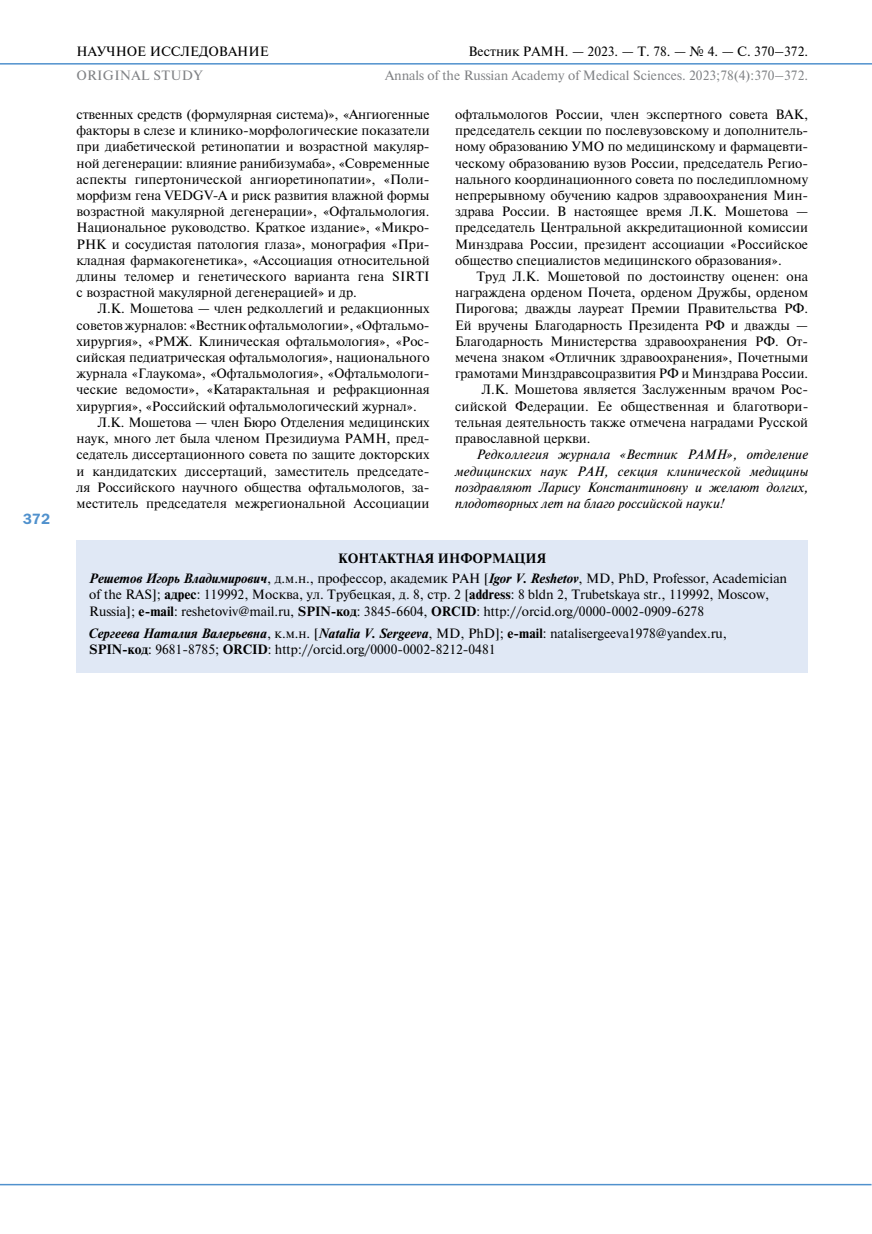
<style>
.page{position:relative;width:872px;height:1234px;background:#fff}
.page>*{position:absolute;margin:0;border:0;box-sizing:border-box;transform-origin:0 0}
.t1{font:15px "Franklin Gothic Demi C";color:#5091cd}
.t2{font:13.5px/16.2px "Newton";color:#000}
.t3{font:italic 13.5px/16.2px "Newton";color:#000;text-align:justify}
.t4{font:13.5px "Newton";color:#808285}
.t5{font:700 13.5px "Newton";letter-spacing:.01em;color:#000}
.t6{font:13.5px "Newton";letter-spacing:.02em;color:#808285}
.s1{font-weight:700}
.s2{font-weight:700;font-style:italic}
</style>
<div class="page">
<hr style="left:0;top:1183px;width:871px;height:1px;background:#5091cd">
<hr style="left:0;top:63px;width:872px;height:2px;background:#5091cd">
<div style="left:77px;top:540px;width:731px;height:132px;background:#e0e8f5"></div>
<p class="t1" style="left:23px;top:510px;width:29px">372</p>
<p class="t2" style="left:77px;top:43px;width:194px">НАУЧНОЕ ИССЛЕДОВАНИЕ</p>
<p class="t6" style="left:77px;top:66px;width:127px">ORIGINAL STUDY</p>
<p class="t2" style="left:468px;top:43px;width:341px">Вестник РАМН. — 2023. — Т. 78. — № 4. — С. 370–372.</p>
<p class="t4" style="left:385px;top:66px;width:424px">Annals of the Russian Academy of Medical Sciences. 2023;78(4):370–372.</p>
<p class="t2" style="left:77px;top:106px;width:354px">ственных средств (формулярная система)», «Ангиогенные факторы в слезе и клинико-морфологические показатели при диабетической ретинопатии и возрастной макуляр&shy;ной дегенерации: влияние ранибизумаба», «Современные аспекты гипертонической ангиоретинопатии», «Поли&shy;морфизм гена VEDGV-A и риск развития влажной формы возрастной макулярной дегенерации», «Офтальмология.<br>Национальное руководство. Краткое издание», «Микро-РНК и сосудистая патология глаза», монография «При&shy;кладная фармакогенетика», «Ассоциация относительной длины теломер и генетического варианта гена SIRTI с возрастной макулярной дегенерацией» и др.</p>
<p class="t2" style="left:98px;top:300px;width:333px">Л.К. Мошетова — член редколлегий и редакционных</p>
<p class="t2" style="left:77px;top:316px;width:354px">советов журналов: «Вестник офтальмологии», «Офтальмо-</p>
<p class="t2" style="left:77px;top:332px;width:354px">хирургия», «РМЖ. Клиническая офтальмология», «Рос-</p>
<p class="t2" style="left:77px;top:349px;width:354px">сийская педиатрическая офтальмология», национального</p>
<p class="t2" style="left:77px;top:365px;width:354px">журнала «Глаукома», «Офтальмология», «Офтальмологи-</p>
<p class="t2" style="left:77px;top:381px;width:354px">ческие ведомости», «Катарактальная и рефракционная</p>
<p class="t2" style="left:77px;top:397px;width:342px">хирургия», «Российский офтальмологический журнал».</p>
<p class="t2" style="left:98px;top:413px;width:333px">Л.К. Мошетова — член Бюро Отделения медицинских</p>
<p class="t2" style="left:77px;top:430px;width:354px">наук, много лет была членом Президиума РАМН, пред-</p>
<p class="t2" style="left:77px;top:446px;width:354px">седатель диссертационного совета по защите докторских</p>
<p class="t2" style="left:77px;top:462px;width:354px">и кандидатских диссертаций, заместитель председате-</p>
<p class="t2" style="left:77px;top:478px;width:354px">ля Российского научного общества офтальмологов, за-</p>
<p class="t2" style="left:77px;top:494px;width:354px">меститель председателя межрегиональной Ассоциации</p>
<p class="t2" style="left:455px;top:106px;width:354px;text-align:justify">офтальмологов России, член экспертного совета ВАК, председатель секции по послевузовскому и дополнитель&shy;ному образованию УМО по медицинскому и фармацевти&shy;ческому образованию вузов России, председатель Регио&shy;нального координационного совета по последипломному непрерывному обучению кадров здравоохранения Мин&shy;здрава России. В настоящее время Л.К. Мошетова — председатель Центральной аккредитационной комиссии Минздрава России, президент ассоциации «Российское общество специалистов медицинского образования».</p>
<p class="t2" style="left:476px;top:268px;width:333px">Труд Л.К. Мошетовой по достоинству оценен: она</p>
<p class="t2" style="left:455px;top:284px;width:354px">награждена орденом Почета, орденом Дружбы, орденом</p>
<p class="t2" style="left:455px;top:300px;width:354px">Пирогова; дважды лауреат Премии Правительства РФ.</p>
<p class="t2" style="left:455px;top:316px;width:354px">Ей вручены Благодарность Президента РФ и дважды —</p>
<p class="t2" style="left:455px;top:332px;width:354px">Благодарность Министерства здравоохранения РФ. От-</p>
<p class="t2" style="left:455px;top:349px;width:354px">мечена знаком «Отличник здравоохранения», Почетными</p>
<p class="t2" style="left:455px;top:365px;width:354px">грамотами Минздравсоцразвития РФ и Минздрава России.</p>
<p class="t2" style="left:482px;top:381px;width:328px">Л.К. Мошетова является Заслуженным врачом Рос-</p>
<p class="t2" style="left:455px;top:397px;width:355px">сийской Федерации. Ее общественная и благотвори-</p>
<p class="t2" style="left:455px;top:413px;width:354px">тельная деятельность также отмечена наградами Русской</p>
<p class="t2" style="left:455px;top:430px;width:137px">православной церкви.</p>
<p class="t3" style="left:455px;top:446px;width:355px;text-indent:21px">Редколлегия журнала «Вестник РАМН», отделение медицинских наук РАН, секция клинической медицины поздравляют Ларису Константиновну и желают долгих, плодотворных лет на благо российской науки!</p>
<p class="t5" style="left:338px;top:549px;width:157px">Контактная информа</p>
<p class="t2" style="left:89px;top:547px;width:699px;line-height:20.4px;text-indent:425px"><span class="s1">ция<br></span><span class="s2">Решетов Игорь Владимирович</span>, д.м.н., профессор, академик РАН [<span class="s2">Igor V. Reshetov</span>, MD, PhD, Professor, Academician</p>
<p class="t2" style="left:89px;top:586px;width:681px">of the RAS]; <span class="s1">адрес</span>: 119992, Москва, ул. Трубецкая, д. 8, стр. 2 [<span class="s1">address</span>: 8 bldn 2, Trubetskaya str., 119992, Moscow,<br>Russia]; <span class="s1">e-mail</span>: reshetoviv@mail.ru, <span class="s1">SPIN-код</span>: 3845-6604, <span class="s1">ORCID</span>: http://orcid.org/0000-0002-0909-6278</p>
<p class="t2" style="left:89px;top:624px;width:639px"><span class="s2">Сергеева Наталия Валерьевна</span>, к.м.н. [<span class="s2">Natalia V. Sergeeva</span>, MD, PhD]; <span class="s1">e-mail</span>: natalisergeeva1978@yandex.ru,<br><span class="s1">SPIN-код</span>: 9681-8785; <span class="s1">ORCID</span>: http://orcid.org/0000-0002-8212-0481</p>
</div>
